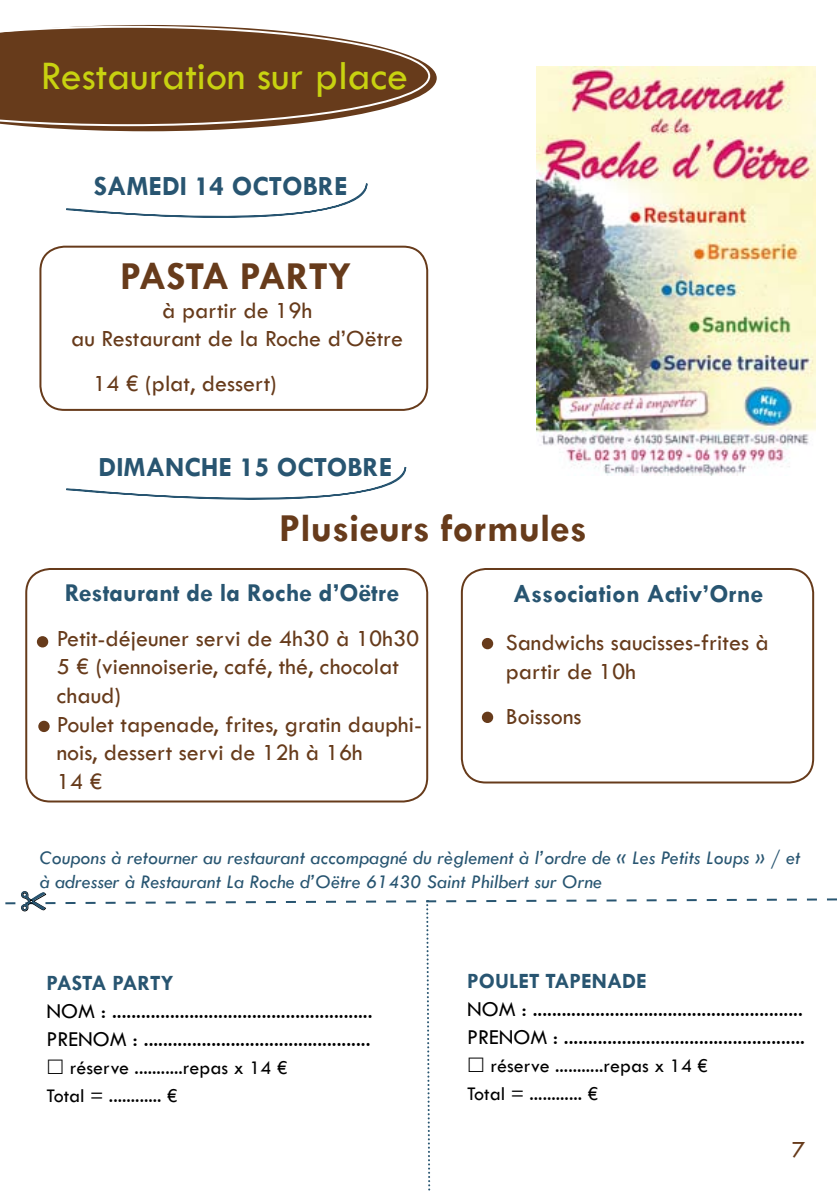
<style>
.page{position:relative;width:840px;height:1191px;background:#fff}
.page>*{position:absolute;margin:0;border:0;box-sizing:border-box;transform-origin:0 0}
.t1{font:42px "Tw Cen";color:#c8d210}
.t2{font:700 40px "Tw Cen";color:#673b1b}
.t3{font:700 28px "Tw Cen";color:#285571}
.t4{font:700 26px "Tw Cen";color:#285571}
.t5{font:24px/28.8px "Tw Cen";color:#673b1b}
.t6{font:22px/28px "Tw Cen";color:#000}
.t7{font:700 22px "Tw Cen";color:#285571}
.t8{font:italic 20px/24px "Tw Cen";color:#285571}
.t9{font:20px/28px "Tw Cen";color:#000}
.s1{font-style:inherit}
</style>
<div class="page">
<div style="left:39px;top:246px;width:389px;height:165px;border:2px solid #673b1b;border-radius:24px"></div>
<svg style="left:23px;top:25px;width:413px;height:106px"></svg>
<svg style="left:0;top:26px;width:430px;height:100px;background:#7d573c"></svg>
<img style="left:536px;top:66px;width:279px;height:410px">
<div style="left:482px;top:639px;width:10px;height:9px;background:#673b1b;border-radius:50%"></div>
<div style="left:481px;top:638px;width:12px;height:11px;border:2px solid #673b1b;border-radius:50%"></div>
<div style="left:25px;top:568px;width:403px;height:234px;border:2px solid #673b1b;border-radius:24px"></div>
<div style="left:482px;top:712px;width:10px;height:10px;background:#673b1b;border-radius:50%"></div>
<div style="left:481px;top:711px;width:12px;height:12px;border:2px solid #673b1b;border-radius:50%"></div>
<svg style="left:66px;top:183px;width:302px;height:35px"></svg>
<svg style="left:66px;top:467px;width:341px;height:33px"></svg>
<div style="left:460px;top:568px;width:353px;height:215px;border:2px solid #673b1b;border-radius:24px"></div>
<div style="left:38px;top:637px;width:9px;height:9px;background:#673b1b;border-radius:50%"></div>
<div style="left:37px;top:636px;width:11px;height:11px;border:2px solid #673b1b;border-radius:50%"></div>
<div style="left:39px;top:721px;width:10px;height:10px;background:#673b1b;border-radius:50%"></div>
<div style="left:38px;top:720px;width:12px;height:12px;border:2px solid #673b1b;border-radius:50%"></div>
<svg style="left:5px;top:891px;width:832px;height:300px"></svg>
<h1 class="t1" style="left:41px;top:51px;width:368px">Restauration sur place</h1>
<p class="t3" style="left:94px;top:169px;width:30px"><span class="s1">S</span>amedi</p>
<p class="t3" style="left:194px;top:169px;width:55px">14 octobre</p>
<h2 class="t2" style="left:120px;top:253px;width:232px">PASTA PARTY</h2>
<p class="t5" style="left:71px;top:295px;width:333px;text-align:center">à partir de 19h<br>au Restaurant de la Roche d’Oëtre</p>
<p class="t5" style="left:93px;top:368px;width:185px">14 € (plat, dessert)</p>
<p class="t3" style="left:98px;top:450px;width:35px">Dimanche</p>
<p class="t3" style="left:239px;top:450px;width:55px">15 octobre</p>
<h2 class="t2" style="left:279px;top:504px;width:309px">Plusieurs formules</h2>
<p class="t4" style="left:65px;top:577px;width:336px">Restaurant de la Roche d’Oëtre</p>
<p class="t4" style="left:513px;top:578px;width:251px">Association Activ’Orne</p>
<p class="t5" style="left:57px;top:623px;width:366px">Petit-déjeuner servi de 4h30 à 10h30<br>5 € (viennoiserie, café, thé, chocolat chaud)<br>Poulet tapenade, frites, gratin dauphi&shy;nois, dessert servi de 12h à 16h<br>14 €</p>
<p class="t5" style="left:505px;top:628px;width:264px">Sandwichs saucisses-frites à partir de 10h</p>
<p class="t5" style="left:505px;top:702px;width:77px">Boissons</p>
<p class="t8" style="left:40px;top:845px;width:761px">Coupons à retourner au restaurant accompagné du règlement à l’ordre de « Les Petits Loups » / et à adresser à Restaurant La Roche d’Oëtre 61430 Saint Philbert sur Orne</p>
<p class="t7" style="left:46px;top:970px;width:128px">PASTA PARTY</p>
<p class="t6" style="left:46px;top:997px;width:327px">NOM : ......................................................<br>PRENOM : ...............................................</p>
<p class="t9" style="left:46px;top:1053px;width:242px;text-indent:23px">réserve ...........repas x 14 €<br>Total = ............ €</p>
<p class="t7" style="left:467px;top:967px;width:181px">POULET TAPENADE</p>
<p class="t6" style="left:467px;top:994px;width:339px">NOM : ........................................................<br>PRENOM : ..................................................</p>
<p class="t9" style="left:467px;top:1051px;width:242px;text-indent:23px">réserve ...........repas x 14 €<br>Total = ............ €</p>
<p class="t5" style="left:791px;top:1134px;width:15px">7</p>
</div>
